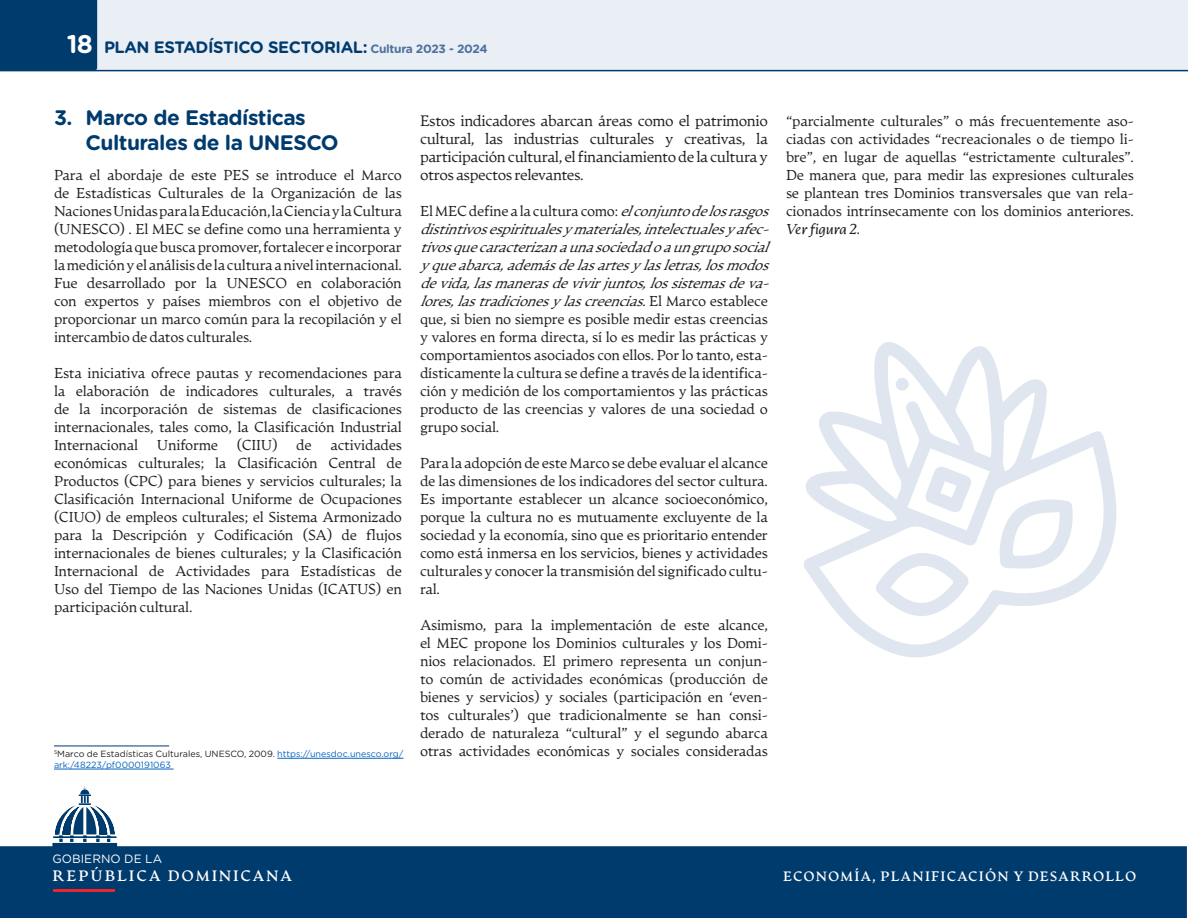
<style>
.page{position:relative;width:1188px;height:918px;background:#fff}
.page>*{position:absolute;margin:0;border:0;box-sizing:border-box;transform-origin:0 0}
.T1{font:700 21px/25.2px "Gotham Rounded";letter-spacing:-.025em;color:#003b6e}
.t1{font:700 16.5px "Gotham Rounded";letter-spacing:-.025em;color:#003b6e}
.TEXTOS_sin_sangria{font:300 15px/18px "Artifex CF";letter-spacing:-.03em;color:#231f20;text-align:justify}
.t2{font:700 15px "Artifex CF";letter-spacing:.11em;color:#fff}
.TEXTOS_sin_sangria-2{font:300 14.25px/18px "Artifex CF";letter-spacing:-.02em;color:#231f20;text-align:justify}
.t3{font:700 13.5px "Artifex CF";letter-spacing:.075em;color:#fff}
.t4{font:12px "Gotham Rounded";color:#fff}
.pie{font:9px/10.8px "Gotham Rounded";color:#0563c1}
.s1{font-size:25.5px;color:#fff}
.s2{font-size:12px;color:#4d729e}
.s3{color:#231f20}
.s4{font-style:italic}
.s5{font-weight:400;font-style:italic}
</style>
<div class="page">
<div style="left:97px;top:0;width:1091px;height:70px;background:#eaeef5"></div>
<div style="left:0;top:0;width:97px;height:70px;background:#003b6e"></div>
<hr style="left:0;top:70px;width:1188px;height:1px;background:#003b6e">
<div style="left:0;top:843px;width:1187px;height:75px;background:#003b6e"></div>
<hr style="left:53px;top:889px;width:62px;height:3px;background:#ed242a">
<svg style="left:53px;top:786px;width:63px;height:56px"></svg>
<hr style="left:277px;top:758px;width:126px;height:1px;background:#0563c1">
<hr style="left:54px;top:769px;width:120px;height:1px;background:#0563c1">
<hr style="left:54px;top:746px;width:115px;height:1px;background:#003876">
<svg style="left:803px;top:342px;width:314px;height:316px"></svg>
<svg style="left:875px;top:553px;width:94px;height:65px"></svg>
<svg style="left:1000px;top:499px;width:74px;height:70px"></svg>
<div style="left:896px;top:378px;width:13px;height:13px;background:#e0e6f0;border-radius:50%"></div>
<svg style="left:926px;top:466px;width:46px;height:47px"></svg>
<p class="t1" style="left:67px;top:35px;width:423px"><span class="s1">18</span> PLAN ESTADÍSTICO SECTORIAL: <span class="s2">Cultura 2023 - 2024</span></p>
<p class="T1" style="left:86px;top:104px;width:255px;text-indent:-32px">3. Marco de Estadísticas<br>Culturales de la UNESCO</p>
<p class="TEXTOS_sin_sangria-2" style="left:54px;top:167px;width:350px">Para el abordaje de este PES se introduce el Marco de Estadísticas Culturales de la Organización de las Naciones Unidas para la Educación, la Ciencia y la Cultura (UNESCO) . El MEC se define como una herramienta y metodología que busca promover, fortalecer e incorporar la medición y el análisis de la cultura a nivel internacional.<br>Fue desarrollado por la UNESCO en colaboración con expertos y países miembros con el objetivo de proporcionar un marco común para la recopilación y el intercambio de datos culturales.</p>
<p class="TEXTOS_sin_sangria-2" style="left:54px;top:365px;width:350px">Esta iniciativa ofrece pautas y recomendaciones para la elaboración de indicadores culturales, a través de la incorporación de sistemas de clasificaciones internacionales, tales como, la Clasificación Industrial Internacional</p>
<p class="TEXTOS_sin_sangria-2" style="left:157px;top:437px;width:63px">Uniforme</p>
<p class="TEXTOS_sin_sangria-2" style="left:237px;top:437px;width:42px">(CIIU)</p>
<p class="TEXTOS_sin_sangria-2" style="left:296px;top:437px;width:17px">de</p>
<p class="TEXTOS_sin_sangria-2" style="left:54px;top:437px;width:350px;text-indent:276px">actividades económicas culturales; la Clasificación Central de Productos (CPC) para bienes y servicios culturales; la Clasificación Internacional Uniforme de Ocupaciones (CIUO) de empleos culturales; el Sistema Armonizado para la Descripción y Codificación (SA) de flujos internacionales de bienes culturales; y la Clasificación Internacional de Actividades para Estadísticas de Uso del Tiempo de las Naciones Unidas (ICATUS) en participación cultural.</p>
<p class="pie" style="left:54px;top:748px;width:351px"><sup>5</sup><span class="s3">Marco de Estadísticas Culturales, UNESCO, 2009.</span> https://unesdoc.unesco.org/ ark:/48223/pf0000191063</p>
<p class="TEXTOS_sin_sangria" style="left:420px;top:112px;width:350px">Estos indicadores abarcan áreas como el patrimonio cultural, las industrias culturales y creativas, la participación cultural, el financiamiento de la cultura y otros aspectos relevantes.</p>
<p class="TEXTOS_sin_sangria-2" style="left:420px;top:203px;width:357px;text-align:left">El MEC define a la cultura como: <span class="s4">elconjuntodelosrasgos distintivosespiritualesymateriales,intelectualesyafec&shy;tivosquecaracterizanaunasociedadoaungruposocial yqueabarca,ademásdelasartesylasletras,losmodos devida,lasmanerasdevivirjuntos,lossistemasdeva&shy;lores,lastradicionesylascreencias.</span>E l M a r c o e s t a b l e c e que, si bien no siempre es posible medir estas creencias y valores en forma directa, sí lo es medir las prácticas y comportamientos asociados con ellos. Por lo tanto, esta&shy;dísticamente la cultura se define a través de la identifica&shy;ción y medición de los comportamientos y las prácticas producto de las creencias y valores de una sociedad o grupo social.</p>
<p class="TEXTOS_sin_sangria-2" style="left:420px;top:455px;width:350px">Para la adopción de este Marco se debe evaluar el alcance de las dimensiones de los indicadores del sector cultura.<br>Es importante establecer un alcance socioeconómico, porque la cultura no es mutuamente excluyente de la sociedad y la economía, sino que es prioritario entender como está inmersa en los servicios, bienes y actividades culturales y conocer la transmisión del significado cultu&shy;ral.</p>
<p class="TEXTOS_sin_sangria-2" style="left:420px;top:617px;width:350px">Asimismo, para la implementación de este alcance, el MEC propone los Dominios culturales y los Domi&shy;nios relacionados. El primero representa un conjun&shy;to común de actividades económicas (producción de bienes y servicios) y sociales (participación en ‘even&shy;tos culturales’) que tradicionalmente se han consi&shy;derado de naturaleza “cultural” y el segundo abarca otras actividades económicas y sociales consideradas</p>
<p class="TEXTOS_sin_sangria-2" style="left:786px;top:113px;width:350px">“parcialmente culturales” o más frecuentemente aso&shy;ciadas con actividades “recreacionales o de tiempo li&shy;bre”, en lugar de aquellas “estrictamente culturales”.<br>De manera que, para medir las expresiones culturales se plantean tres Dominios transversales que van rela&shy;cionados intrínsecamente con los dominios anteriores.<br><span class="s5">Ver figura 2.</span></p>
<p class="t4" style="left:53px;top:851px;width:111px">GOBIERNO DE LA</p>
<p class="t2" style="left:53px;top:867px;width:241px">REPÚBLICA DOMINICANA</p>
<p class="t3" style="left:783px;top:868px;width:355px">ECONOMÍA, PLANIFICACIÓN Y DESARROLLO</p>
</div>
